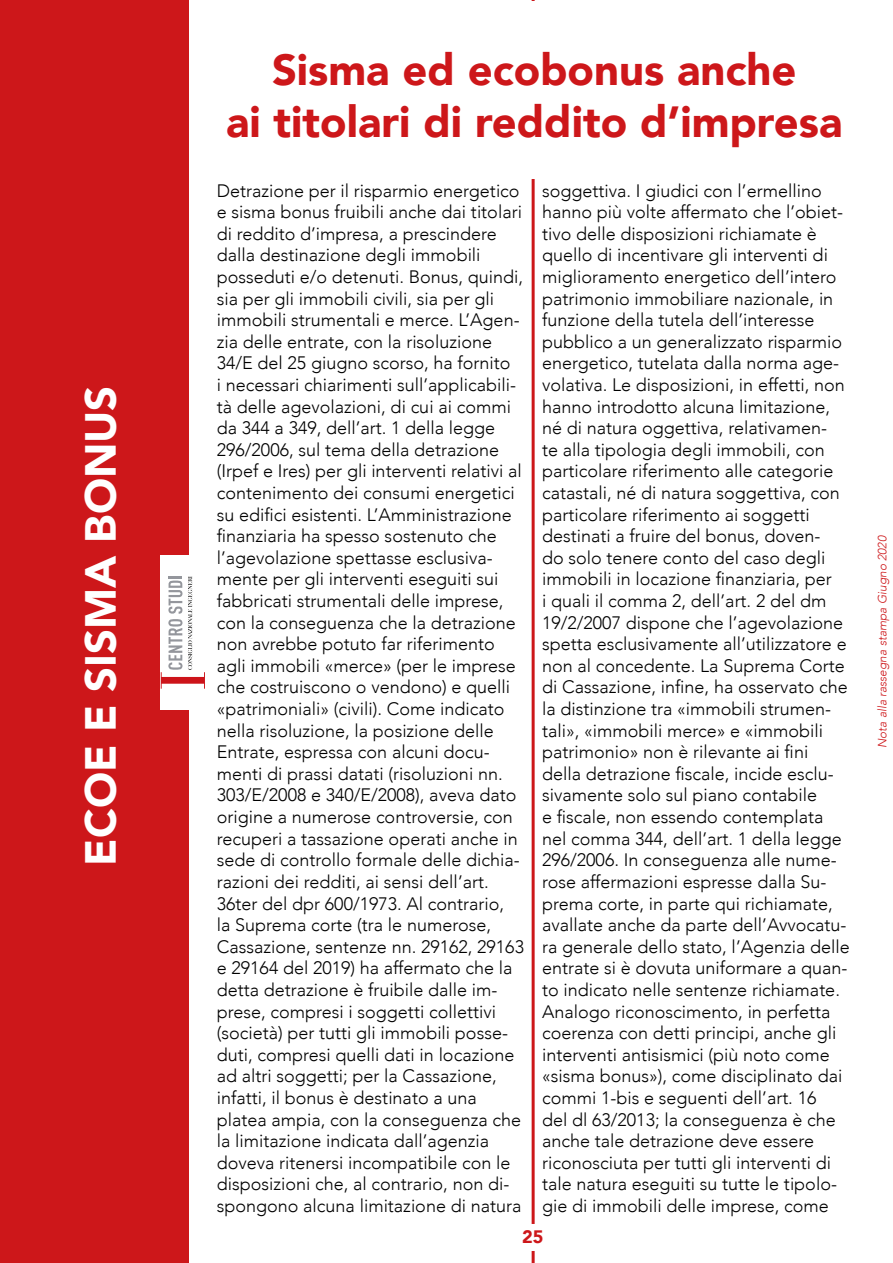
<style>
.page{position:relative;width:893px;height:1263px;background:#fff}
.page>*{position:absolute;margin:0;border:0;box-sizing:border-box;transform-origin:0 0}
.t1{font:900 43.5px/52.2px "Avenir";color:#cd171a;text-align:center}
.t2{font:900 43.5px "Avenir";color:#fff}
.t3{font:300 18px/21.6px "Avenir";color:#000}
.t4{font:900 18px "Avenir";color:#cd171a}
.t5{font:italic 300 12px "Avenir";color:#cd171a}
</style>
<div class="page">
<div style="left:0;top:0;width:188px;height:1263px;background:#cd171a"></div>
<hr style="left:532px;top:0;width:3px;height:1263px;background:#cd171a">
<div style="left:489px;top:1px;width:72px;height:12px;background:#fff"></div>
<div style="left:499px;top:167px;width:73px;height:12px;background:#fff"></div>
<div style="left:516px;top:1225px;width:33px;height:25px;background:#fff"></div>
<div style="left:161px;top:555px;width:56px;height:155px;background:#fff"></div>
<svg style="left:161px;top:576px;width:44px;height:113px"></svg>
<div style="left:220px;top:13px;width:629px;height:153px;background:#fff"></div>
<h1 class="t2" style="left:63px;top:866px;width:481px;rotate:-90deg">ECOE E SISMA BONUS</h1>
<h1 class="t1" style="left:226px;top:43px;width:618px">Sisma ed ecobonus anche<br>ai titolari di reddito d’impresa</h1>
<p class="t3" style="left:217px;top:180px;width:309px">Detrazione per il risparmio energetico e sisma bonus fruibili anche dai titolari di reddito d’impresa, a prescindere dalla destinazione degli immobili posseduti e/o detenuti. Bonus, quindi, sia per gli immobili civili, sia per gli immobili strumentali e merce. L’Agen&shy;zia delle entrate, con la risoluzione 34/E del 25 giugno scorso, ha fornito<br>i necessari chiarimenti sull’applicabili&shy;tà delle agevolazioni, di cui ai commi da 344 a 349, dell’art. 1 della legge 296/2006, sul tema della detrazione (Irpef e Ires) per gli interventi relativi al contenimento dei consumi energetici su edifici esistenti. L’Amministrazione finanziaria ha spesso sostenuto che l’agevolazione spettasse esclusiva&shy;mente per gli interventi eseguiti sui fabbricati strumentali delle imprese, con la conseguenza che la detrazione non avrebbe potuto far riferimento agli immobili «merce» (per le imprese che costruiscono o vendono) e quelli «patrimoniali» (civili). Come indicato nella risoluzione, la posizione delle Entrate, espressa con alcuni docu&shy;menti di prassi datati (risoluzioni nn.<br>303/E/2008 e 340/E/2008), aveva dato origine a numerose controversie, con recuperi a tassazione operati anche in sede di controllo formale delle dichia&shy;razioni dei redditi, ai sensi dell’art.<br>36ter del dpr 600/1973. Al contrario,<br>la Suprema corte (tra le numerose, Cassazione, sentenze nn. 29162, 29163 e 29164 del 2019) ha affermato che la detta detrazione è fruibile dalle im&shy;prese, compresi i soggetti collettivi (società) per tutti gli immobili posse&shy;duti, compresi quelli dati in locazione ad altri soggetti; per la Cassazione, infatti, il bonus è destinato a una platea ampia, con la conseguenza che la limitazione indicata dall’agenzia doveva ritenersi incompatibile con le disposizioni che, al contrario, non di&shy;spongono alcuna limitazione di natura</p>
<p class="t3" style="left:542px;top:180px;width:309px">soggettiva. I giudici con l’ermellino hanno più volte affermato che l’obiet&shy;tivo delle disposizioni richiamate è quello di incentivare gli interventi di miglioramento energetico dell’intero patrimonio immobiliare nazionale, in funzione della tutela dell’interesse pubblico a un generalizzato risparmio energetico, tutelata dalla norma age&shy;volativa. Le disposizioni, in effetti, non hanno introdotto alcuna limitazione, né di natura oggettiva, relativamen-<br>te alla tipologia degli immobili, con particolare riferimento alle categorie catastali, né di natura soggettiva, con particolare riferimento ai soggetti destinati a fruire del bonus, doven-<br>do solo tenere conto del caso degli immobili in locazione finanziaria, per<br>i quali il comma 2, dell’art. 2 del dm 19/2/2007 dispone che l’agevolazione spetta esclusivamente all’utilizzatore e non al concedente. La Suprema Corte di Cassazione, infine, ha osservato che la distinzione tra «immobili strumen&shy;tali», «immobili merce» e «immobili patrimonio» non è rilevante ai fini della detrazione fiscale, incide esclu&shy;sivamente solo sul piano contabile<br>e fiscale, non essendo contemplata nel comma 344, dell’art. 1 della legge 296/2006. In conseguenza alle nume&shy;rose affermazioni espresse dalla Su&shy;prema corte, in parte qui richiamate, avallate anche da parte dell’Avvocatu&shy;ra generale dello stato, l’Agenzia delle entrate si è dovuta uniformare a quan&shy;to indicato nelle sentenze richiamate.<br>Analogo riconoscimento, in perfetta coerenza con detti principi, anche gli interventi antisismici (più noto come «sisma bonus»), come disciplinato dai commi 1-bis e seguenti dell’art. 16<br>del dl 63/2013; la conseguenza è che anche tale detrazione deve essere riconosciuta per tutti gli interventi di tale natura eseguiti su tutte le tipolo&shy;gie di immobili delle imprese, come</p>
<p class="t4" style="left:522px;top:1222px;width:23px">25</p>
<p class="t5" style="left:875px;top:748px;width:214px;rotate:-90deg">Nota alla rassegna stampa Giugno 2020</p>
</div>
